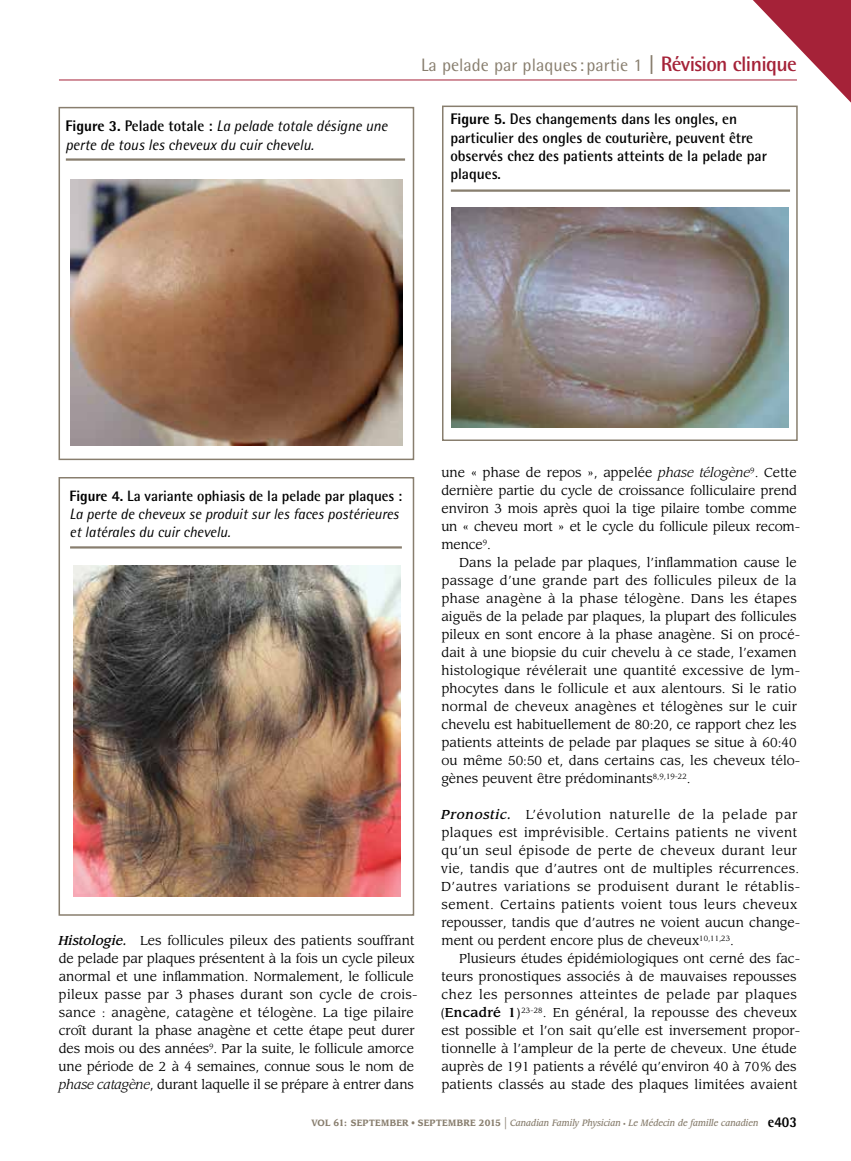
<style>
.page{position:relative;width:851px;height:1161px;background:#fff}
.page>*{position:absolute;margin:0;border:0;box-sizing:border-box;transform-origin:0 0}
.t1{font:18px "Rotis Semi Sans Std";color:#887e6e}
.t2{font:700 15.3px/18.5px "Rotis Semi Sans Std";color:#000}
.t3{font:italic 15.3px/18.5px "Rotis Semi Sans Std";color:#000}
.t4{font:italic 15px/18px "Rotis Semi Sans Std";color:#000}
.t5{font:12.75px/18px "Leawood Std";color:#000}
.t6{font:12.75px/18px "Leawood Std";letter-spacing:.03em;color:#000}
.t7{font:italic 500 9px "Leawood Std";color:#887e6e;scale:.9 1}
.s1{font-weight:800;font-style:normal}
.s2{font-weight:700;font-style:normal}
.s3{font-weight:700;font-size:21px}
.s4{font-weight:700;font-size:21px;color:#a52238}
.s5{font-weight:800}
.s6{font-weight:500;font-style:italic}
.s7{font-style:italic}
.s8{font-weight:500}
.s9{font-weight:400;font-style:normal}
.s10{font-weight:400;font-style:normal;font-size:15px}
.s11{font-style:normal;font-size:6px}
.s12{font-family:"Rotis Semi Sans Std";font-weight:800;font-style:normal;font-size:15px;color:#000}
</style>
<div class="page">
<hr style="left:59px;top:80px;width:737px;height:1px;background:#a52238">
<svg style="left:733px;top:0;width:117px;height:134px"></svg>
<hr style="left:66px;top:158px;width:339px;height:3px;background:#887e6e">
<img style="left:70px;top:179px;width:332px;height:266px">
<div style="left:58px;top:107px;width:356px;height:353px;border:2px solid #887e6e"></div>
<hr style="left:70px;top:546px;width:332px;height:3px;background:#887e6e">
<img style="left:74px;top:566px;width:326px;height:331px">
<div style="left:58px;top:477px;width:356px;height:439px;border:2px solid #887e6e"></div>
<div style="left:442px;top:106px;width:354px;height:334px;background:#fff"></div>
<hr style="left:451px;top:189px;width:339px;height:3px;background:#887e6e">
<img style="left:451px;top:207px;width:337px;height:220px">
<div style="left:442px;top:106px;width:355px;height:335px;border:2px solid #887e6e"></div>
<p class="t3" style="left:65px;top:117px;width:323px"><span class="s1">Figure 3.</span> <span class="s2">Pelade totale :</span> La pelade totale désigne une perte de tous les cheveux du cuir chevelu.</p>
<h1 class="t1" style="left:421px;top:54px;width:377px">La pelade par plaques:partie 1 <span class="s3">|</span> <span class="s4">Révision clinique</span></h1>
<p class="t2" style="left:450px;top:109px;width:318px"><span class="s5">Figure 5.</span> Des changements dans les ongles, en particulier des ongles de couturière, peuvent être observés chez des patients atteints de la pelade par plaques.</p>
<p class="t4" style="left:70px;top:487px;width:334px"><span class="s1">Figure 4.</span> <span class="s2">La variante ophiasis de la pelade par plaques :<br></span>La perte de cheveux se produit sur les faces postérieures et latérales du cuir chevelu.</p>
<p class="t5" style="left:58px;top:932px;width:360px"><span class="s6">Histologie.</span> Les follicules pileux des patients souffrant de pelade par plaques présentent à la fois un cycle pileux anormal et une inflammation. Normalement, le follicule pileux passe par 3 phases durant son cycle de crois&shy;sance : anagène, catagène et télogène. La tige pilaire croît durant la phase anagène et cette étape peut durer des mois ou des années<sup>9</sup>. Par la suite, le follicule amorce une période de 2 à 4 semaines, connue sous le nom de <span class="s7">phase catagène</span>, durant laquelle il se prépare à entrer dans</p>
<p class="t5" style="left:441px;top:464px;width:360px">une « phase de repos », appelée <span class="s7">phase télogène</span><sup>9</sup>. Cette dernière partie du cycle de croissance folliculaire prend environ 3 mois après quoi la tige pilaire tombe comme un « cheveu mort » et le cycle du follicule pileux recom&shy;mence<sup>9</sup>.</p>
<p class="t5" style="left:441px;top:554px;width:360px;text-indent:18px">Dans la pelade par plaques, l’inflammation cause le passage d’une grande part des follicules pileux de la phase anagène à la phase télogène. Dans les étapes aiguës de la pelade par plaques, la plupart des follicules pileux en sont encore à la phase anagène. Si on procé&shy;dait à une biopsie du cuir chevelu à ce stade, l’examen histologique révélerait une quantité excessive de lym&shy;phocytes dans le follicule et aux alentours. Si le ratio normal de cheveux anagènes et télogènes sur le cuir chevelu est habituellement de 80:20, ce rapport chez les patients atteints de pelade par plaques se situe à 60:40 ou même 50:50 et, dans certains cas, les cheveux télo&shy;gènes peuvent être prédominants<sup>8,9,19-22</sup>.</p>
<p class="t6" style="left:441px;top:806px;width:361px"><span class="s6">Pronostic.</span> L’évolution naturelle de la pelade par plaques est imprévisible. Certains patients ne vivent qu’un seul épisode de perte de cheveux durant leur vie, tandis que d’autres ont de multiples récurrences.<br>D’autres variations se produisent durant le rétablis&shy;sement. Certains patients voient tous leurs cheveux repousser, tandis que d’autres ne voient aucun change&shy;ment ou perdent encore plus de cheveux<sup>10,11,23</sup>.</p>
<p class="t5" style="left:440px;top:950px;width:361px;text-indent:19px">Plusieurs études épidémiologiques ont cerné des fac&shy;teurs pronostiques associés à de mauvaises repousses chez les personnes atteintes de pelade par plaques (<span class="s8">Encadré 1</span>)<sup>23-28</sup>. En général, la repousse des cheveux est possible et l’on sait qu’elle est inversement propor&shy;tionnelle à l’ampleur de la perte de cheveux. Une étude auprès de 191 patients a révélé qu’environ 40 à 70% des patients classés au stade des plaques limitées avaient</p>
<p class="t7" style="left:311px;top:1118px;width:541px"><span class="s2">VOL 61: SEPTEMBER</span> <span class="s9">•</span> <span class="s2">SEPTEMBRE 2015</span> <span class="s10">|</span> Canadian Family Physician <span class="s11">•</span> Le Médecin de famille canadien <span class="s12">e403</span></p>
</div>
